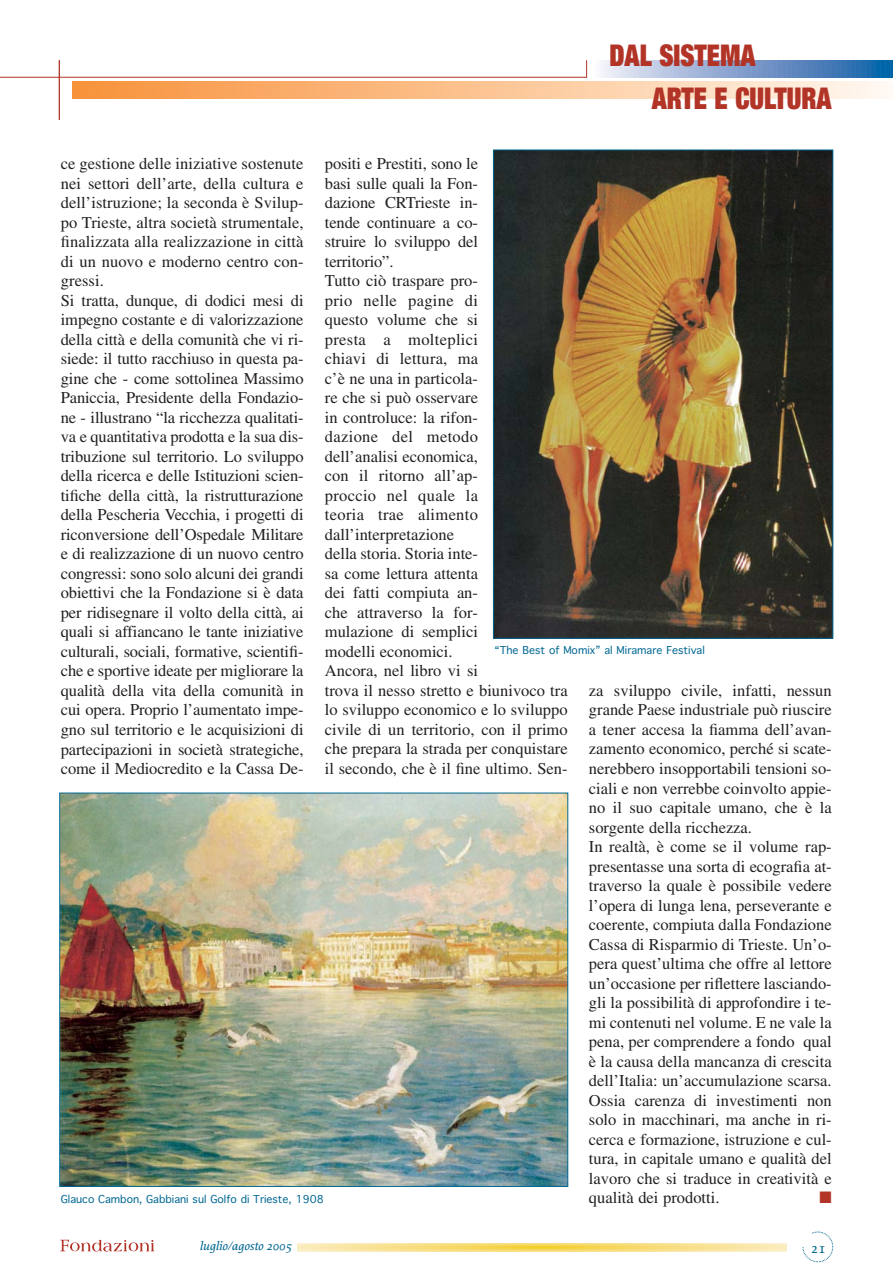
<style>
.page{position:relative;width:893px;height:1285px;background:#fff}
.page>*{position:absolute;margin:0;border:0;box-sizing:border-box;transform-origin:0 0}
.t1{font:900 expanded 30px "Helvetica Neue";color:#b23427;scale:.88 1}
.t2{font:16.5px/19.5px "Times";color:#231f20}
.t3{font:16.5px "Zapf Dingbats ITC";color:#b23427}
.t4{font:500 15px "Proforma";color:#00678f}
.t5{font:italic 500 12.75px "Proforma";color:#00678f}
.t6{font:10.5px "Geneva";color:#006792}
</style>
<div class="page">
<svg style="left:297px;top:1243px;width:489px;height:8px;background:#f8df87"></svg>
<svg style="left:803px;top:1231px;width:30px;height:30px"></svg>
<svg style="left:60px;top:1239px;width:94px;height:12px"></svg>
<hr style="left:0;top:77px;width:587px;height:1px;background:#b23427">
<hr style="left:59px;top:60px;width:1px;height:60px;background:#b23427">
<svg style="left:72px;top:60px;width:821px;height:38px"></svg>
<img style="left:495px;top:151px;width:336px;height:485px">
<img style="left:61px;top:794px;width:505px;height:390px">
<h1 class="t1" style="left:609px;top:45px;width:168px">DAL SISTEMA</h1>
<h1 class="t1" style="left:652px;top:87px;width:206px">ARTE E CULTURA</h1>
<p class="t2" style="left:61px;top:155px;width:244px">ce gestione delle iniziative sostenute nei settori dell’arte, della cultura e dell’istruzione; la seconda è Svilup&shy;po Trieste, altra società strumentale, finalizzata alla realizzazione in città di un nuovo e moderno centro con&shy;gressi.<br>Si tratta, dunque, di dodici mesi di impegno costante e di valorizzazione della città e della comunità che vi ri&shy;siede: il tutto racchiuso in questa pa&shy;gine che - come sottolinea Massimo Paniccia, Presidente della Fondazio&shy;ne - illustrano “la ricchezza qualitati&shy;va e quantitativa prodotta e la sua dis&shy;tribuzione sul territorio. Lo sviluppo della ricerca e delle Istituzioni scien&shy;tifiche della città, la ristrutturazione della Pescheria Vecchia, i progetti di riconversione dell’Ospedale Militare e di realizzazione di un nuovo centro congressi: sono solo alcuni dei grandi obiettivi che la Fondazione si è data per ridisegnare il volto della città, ai quali si affiancano le tante iniziative culturali, sociali, formative, scientifi&shy;che e sportive ideate per migliorare la qualità della vita della comunità in cui opera. Proprio l’aumentato impe&shy;gno sul territorio e le acquisizioni di partecipazioni in società strategiche, come il Mediocredito e la Cassa De-</p>
<p class="t2" style="left:325px;top:155px;width:244px">positi e Prestiti, sono le<br>basi sulle quali la Fon-<br>dazione CRTrieste in-<br>tende continuare a co-<br>struire lo sviluppo del<br>territorio”.<br>Tutto ciò traspare pro-<br>prio nelle pagine di<br>questo volume che si<br>presta a molteplici<br>chiavi di lettura, ma<br>c’è ne una in particola-<br>re che si può osservare<br>in controluce: la rifon-<br>dazione del metodo<br>dell’analisi economica,<br>con il ritorno all’ap-<br>proccio nel quale la<br>teoria trae alimento dall’interpretazione<br>della storia. Storia inte-<br>sa come lettura attenta<br>dei fatti compiuta an-<br>che attraverso la for-<br>mulazione di semplici<br>modelli economici.<br>Ancora, nel libro vi si<br>trova il nesso stretto e biunivoco tra lo sviluppo economico e lo sviluppo civile di un territorio, con il primo che prepara la strada per conquistare il secondo, che è il fine ultimo. Sen-</p>
<p class="t6" style="left:495px;top:646px;width:212px">“The Best of Momix” al Miramare Festival</p>
<p class="t2" style="left:589px;top:682px;width:244px">za sviluppo civile, infatti, nessun grande Paese industriale può riuscire a tener accesa la fiamma dell’avan&shy;zamento economico, perché si scate&shy;nerebbero insopportabili tensioni so&shy;ciali e non verrebbe coinvolto appie&shy;no il suo capitale umano, che è la sorgente della ricchezza.<br>In realtà, è come se il volume rap&shy;presentasse una sorta di ecografia at&shy;traverso la quale è possibile vedere l’opera di lunga lena, perseverante e coerente, compiuta dalla Fondazione Cassa di Risparmio di Trieste. Un’o&shy;pera quest’ultima che offre al lettore un’occasione per riflettere lasciando&shy;gli la possibilità di approfondire i te&shy;mi contenuti nel volume. E ne vale la pena, per comprendere a fondo qual è la causa della mancanza di crescita dell’Italia: un’accumulazione scarsa.<br>Ossia carenza di investimenti non solo in macchinari, ma anche in ri&shy;cerca e formazione, istruzione e cul&shy;tura, in capitale umano e qualità del lavoro che si traduce in creatività e</p>
<p class="t6" style="left:61px;top:1194px;width:264px">Glauco Cambon, Gabbiani sul Golfo di Trieste, 1908</p>
<p class="t2" style="left:589px;top:1189px;width:132px">qualità dei prodotti.</p>
<p class="t3" style="left:819px;top:1191px;width:14px">■</p>
<p class="t5" style="left:200px;top:1240px;width:94px">luglio/agosto 2005</p>
<p class="t4" style="left:811px;top:1241px;width:16px">21</p>
</div>
